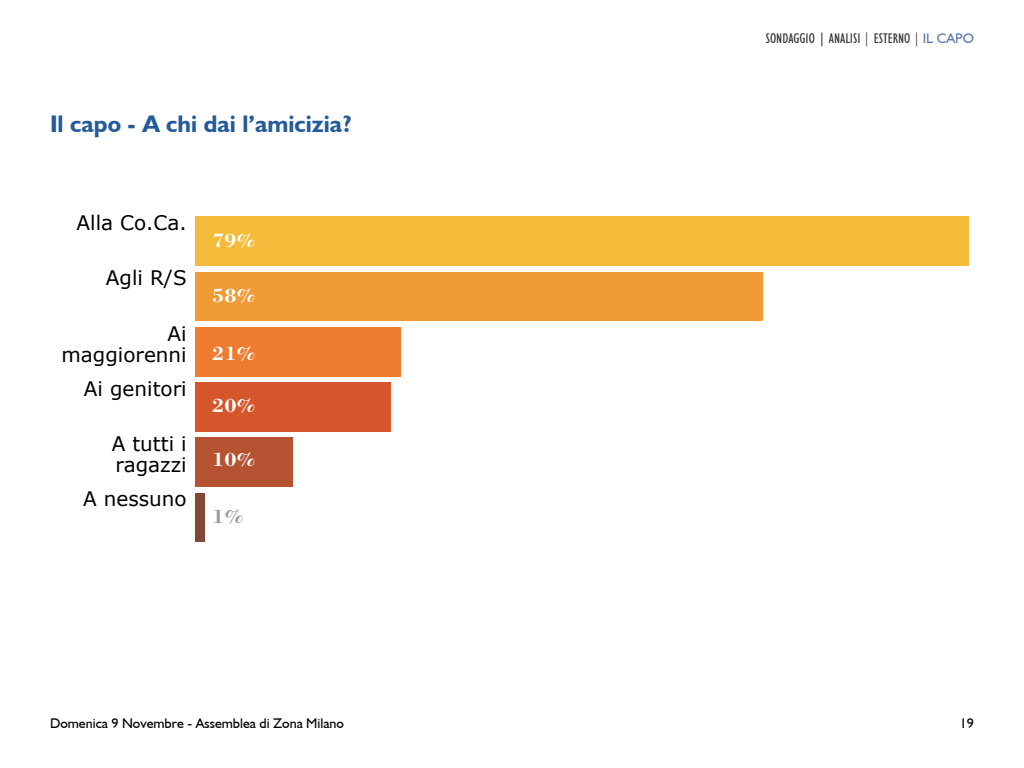
<style>
.page{position:relative;width:1024px;height:768px;background:#fff}
.page>*{position:absolute;margin:0;border:0;box-sizing:border-box;transform-origin:0 0}
.t1{font:700 24px "Humanist 521 BT";color:#245b99}
.t2{font:20px/21px "Verdana";color:#000;text-align:right}
.t3{font:700 20px "Bodoni Std";color:#fff}
.t4{font:700 20px "Bodoni Std";color:#999}
.t5{font:14px "Humanist 521 BT";color:#000}
.t6{font:condensed 14px "Humanist 521 BT";color:#333}
.s1{font-stretch:normal}
.s2{font-stretch:normal;color:#5a78ad}
</style>
<div class="page">
<div style="left:195px;top:493px;width:10px;height:49px;background:#824737"></div>
<div style="left:195px;top:437px;width:98px;height:50px;background:#b55232"></div>
<div style="left:195px;top:382px;width:196px;height:50px;background:#d6562b"></div>
<div style="left:195px;top:327px;width:206px;height:50px;background:#ed7c31"></div>
<div style="left:195px;top:272px;width:568px;height:49px;background:#f09b36"></div>
<div style="left:195px;top:216px;width:774px;height:50px;background:#f4bb3a"></div>
<p class="t1" style="left:50px;top:109px;width:303px">Il capo - A chi dai l’amicizia?</p>
<p class="t2" style="left:77px;top:212px;width:112px">Alla Co.Ca.</p>
<p class="t2" style="left:106px;top:267px;width:82px">Agli R/S</p>
<p class="t2" style="left:61px;top:323px;width:127px">Ai maggiorenni</p>
<p class="t2" style="left:84px;top:378px;width:104px">Ai genitori</p>
<p class="t2" style="left:112px;top:433px;width:77px;text-align:left">A tutti i ragazzi</p>
<p class="t2" style="left:83px;top:488px;width:105px">A nessuno</p>
<p class="t3" style="left:212px;top:228px;width:46px">79%</p>
<p class="t3" style="left:212px;top:283px;width:46px">58%</p>
<p class="t3" style="left:212px;top:341px;width:46px">21%</p>
<p class="t3" style="left:212px;top:392px;width:46px">20%</p>
<p class="t3" style="left:212px;top:447px;width:46px">10%</p>
<p class="t4" style="left:212px;top:504px;width:34px">1%</p>
<p class="t6" style="left:766px;top:30px;width:210px">SONDAGGIO <span class="s1">|</span> ANALISI | ESTERNO | <span class="s2">IL CAPO</span></p>
<p class="t5" style="left:50px;top:714px;width:296px">Domenica 9 Novembre - Assemblea di Zona Milano</p>
<p class="t5" style="left:960px;top:714px;width:16px">19</p>
</div>
